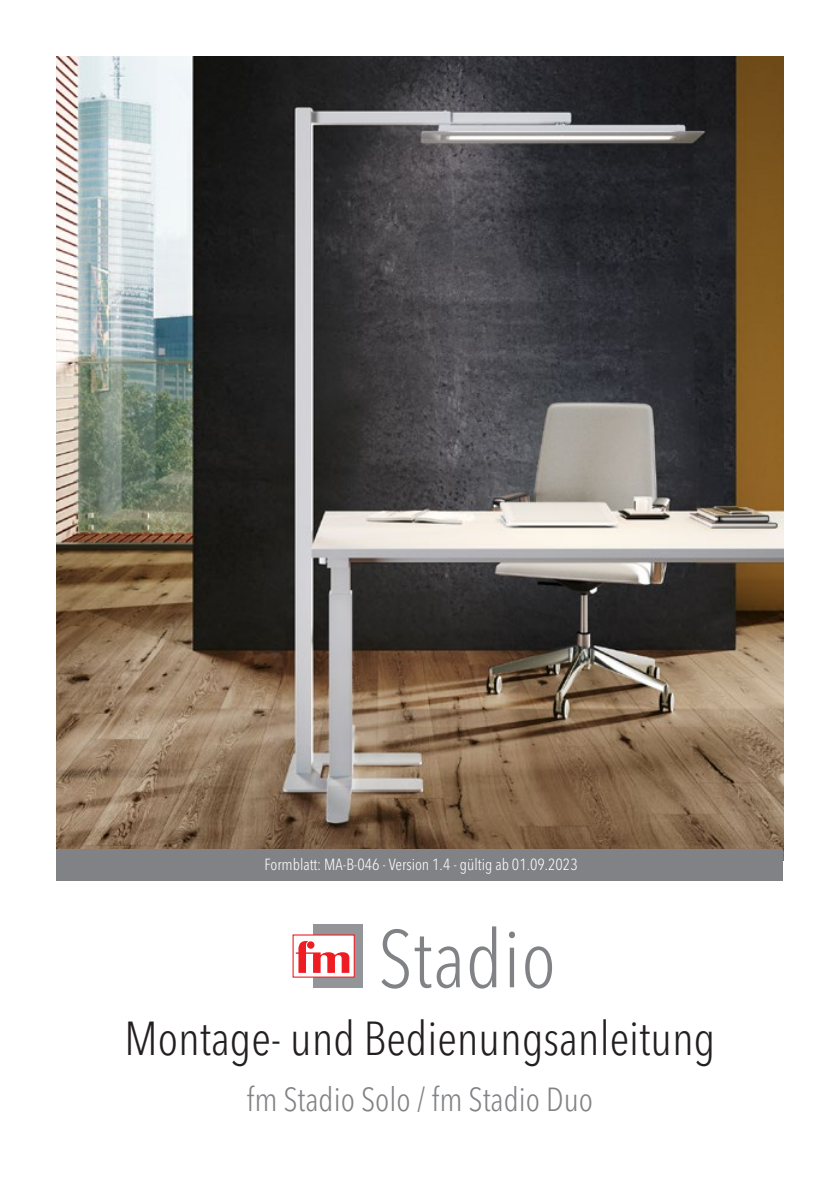
<style>
.page{position:relative;width:840px;height:1191px;background:#fff}
.page>*{position:absolute;margin:0;border:0;box-sizing:border-box;transform-origin:0 0}
.t1{font:300 condensed 80.4px "Avenir Next LT Pro";letter-spacing:.01em;color:#808285}
.t2{font:300 condensed 47.2px "Avenir Next LT Pro";color:#231f20}
.t3{font:300 condensed 33px "Avenir Next LT Pro";color:#808285}
.t4{font:300 condensed 16px "Avenir Next LT Pro";color:#fff}
</style>
<div class="page">
<img style="left:57px;top:57px;width:725px;height:792px">
<div style="left:313px;top:924px;width:49px;height:63px;background:#939598"></div>
<div style="left:292px;top:934px;width:62px;height:43px;background:linear-gradient(to right,#fff,#fff)"></div>
<svg style="left:295px;top:941px;width:54px;height:32px"></svg>
<div style="left:307px;top:941px;width:7px;height:7px;background:#ee1d23;border-radius:50%"></div>
<div style="left:57px;top:849px;width:725px;height:31px;background:#808285"></div>
<p class="t4" style="left:264px;top:854px;width:314px">Formblatt: MA-B-046 - Version 1.4 - gültig ab 01.09.2023</p>
<h1 class="t1" style="left:378px;top:910px;width:179px">Stadio</h1>
<h2 class="t2" style="left:124px;top:1009px;width:592px">Montage- und Bedienungsanleitung</h2>
<h3 class="t3" style="left:247px;top:1080px;width:348px">fm Stadio Solo / fm Stadio Duo</h3>
</div>
